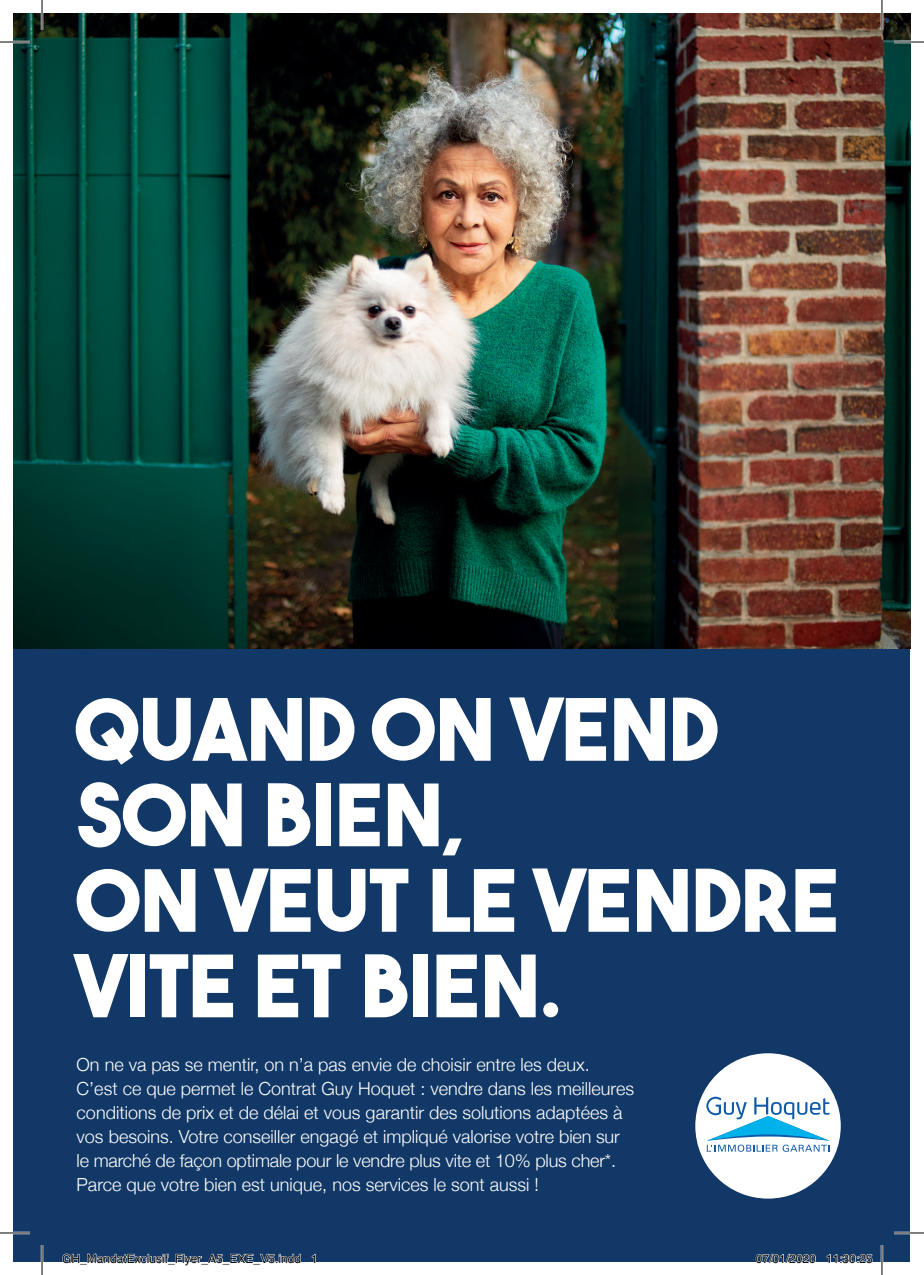
<style>
.page{position:relative;width:924px;height:1275px;background:#fff}
.page>*{position:absolute;margin:0;border:0;box-sizing:border-box;transform-origin:0 0}
.t1{font:85.4px/85.4px "The Bold Font";letter-spacing:.01em;color:#fff}
.t2{font:300 18px/24px "Helvetica Neue";color:#fff}
.t3{font:12px "Helvetica";color:#000}
</style>
<div class="page">
<div style="left:14px;top:649px;width:895px;height:612px;background:#113866"></div>
<img style="left:14px;top:14px;width:895px;height:635px">
<div style="left:695px;top:1053px;width:145px;height:145px;background:#fff;border-radius:50%"></div>
<svg style="left:706px;top:1096px;width:123px;height:55px"></svg>
<hr style="left:0;top:41px;width:30px;height:2px;background:#fff">
<hr style="left:893px;top:41px;width:30px;height:2px;background:#fff">
<hr style="left:0;top:1231px;width:30px;height:3px;background:#fff">
<hr style="left:893px;top:1231px;width:30px;height:3px;background:#fff">
<hr style="left:41px;top:0;width:2px;height:30px;background:#fff">
<hr style="left:41px;top:1245px;width:2px;height:30px;background:#fff">
<hr style="left:880px;top:0;width:2px;height:30px;background:#fff">
<hr style="left:880px;top:1245px;width:2px;height:30px;background:#fff">
<hr style="left:0;top:42px;width:30px;height:1px;background:#000">
<hr style="left:893px;top:42px;width:30px;height:1px;background:#000">
<hr style="left:0;top:1232px;width:30px;height:1px;background:#000">
<hr style="left:893px;top:1232px;width:30px;height:1px;background:#000">
<hr style="left:42px;top:0;width:1px;height:30px;background:#000">
<hr style="left:42px;top:1245px;width:1px;height:30px;background:#000">
<hr style="left:881px;top:0;width:1px;height:30px;background:#000">
<hr style="left:881px;top:1245px;width:1px;height:30px;background:#000">
<svg style="left:62px;top:1253px;width:239px;height:9px"></svg>
<svg style="left:311px;top:1254px;width:5px;height:8px"></svg>
<svg style="left:755px;top:1253px;width:60px;height:9px"></svg>
<svg style="left:825px;top:1254px;width:47px;height:8px"></svg>
<p class="t1" style="left:77px;top:685px;width:641px">QUAND ON VEND<br>SON BIEN,</p>
<p class="t1" style="left:77px;top:856px;width:763px">ON VEUT LE VENDRE<br>VITE ET BIEN.</p>
<p class="t2" style="left:77px;top:1052px;width:514px">On ne va pas se mentir, on n’a pas envie de choisir entre les deux.</p>
<p class="t2" style="left:77px;top:1076px;width:558px">C’est ce que permet le Contrat Guy Hoquet : vendre dans les meilleures conditions de prix et de délai et vous garantir des solutions adaptées à vos besoins. Votre conseiller engagé et impliqué valorise votre bien sur le marché de façon optimale pour le vendre plus vite et 10% plus cher*.</p>
<p class="t2" style="left:77px;top:1172px;width:463px">Parce que votre bien est unique, nos services le sont aussi !</p>
<p class="t3" style="left:62px;top:1249px;width:257px">GH_MandatExclusif_Flyer_A5_EXE_V5.indd 1</p>
<p class="t3" style="left:755px;top:1249px;width:118px">07/01/2020 11:30:25</p>
</div>
